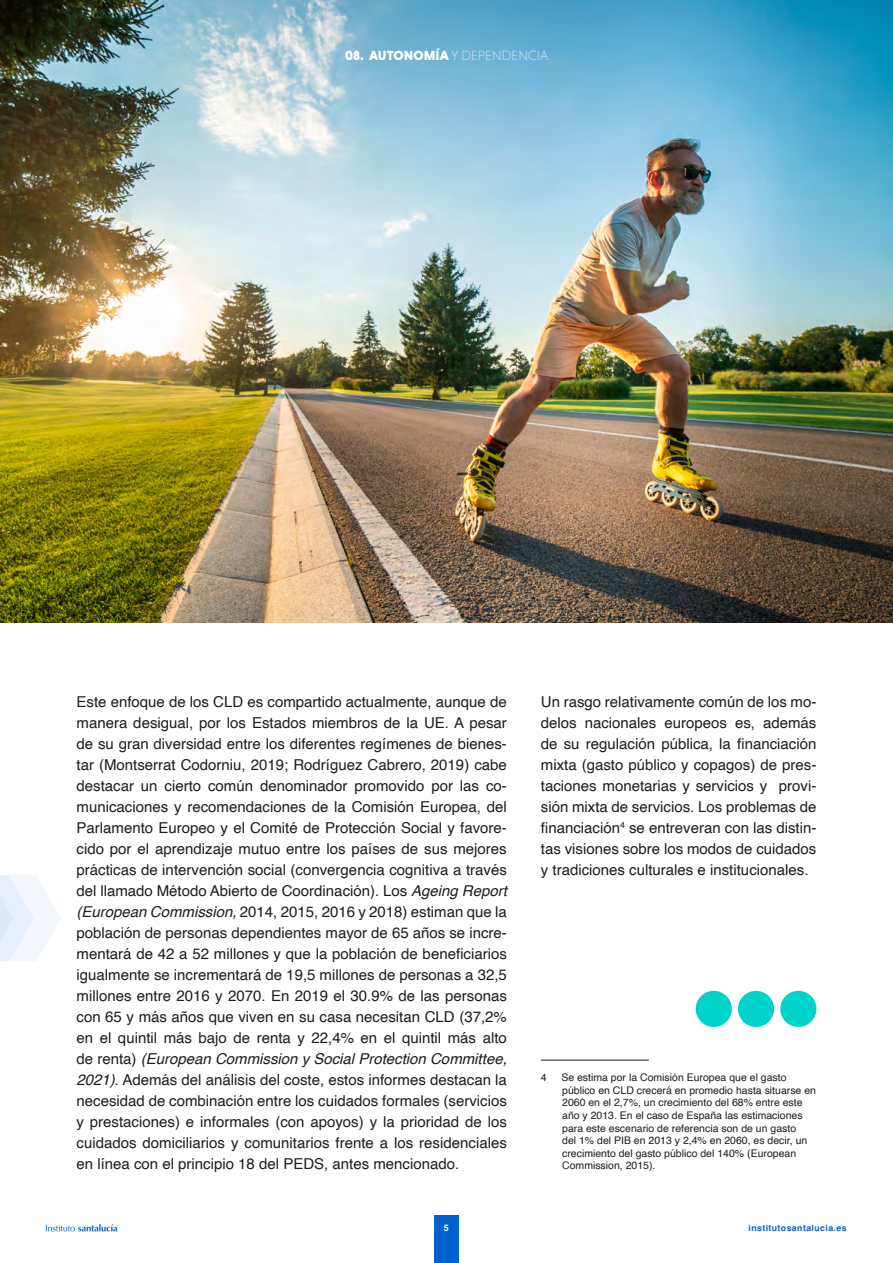
<style>
.page{position:relative;width:893px;height:1263px;background:#fff}
.page>*{position:absolute;margin:0;border:0;box-sizing:border-box;transform-origin:0 0}
.t1{font:15px/21px "Helvetica";color:#1d1d1b;text-align:justify}
.t2{font:900 13.5px "Niveau Grotesk";color:#fff}
.t3{font:10.5px/12.6px "Helvetica";color:#1d1d1b}
.t4{font:700 9px "Helvetica";color:#fff}
.t5{font:700 8.7px "Helvetica";letter-spacing:.05em;color:#0062cc}
.s1{font-weight:200}
.s2{font-style:italic}
</style>
<div class="page">
<div style="left:696px;top:991px;width:36px;height:36px;background:#00d3ca;border-radius:50%"></div>
<div style="left:738px;top:991px;width:36px;height:36px;background:#00d3ca;border-radius:50%"></div>
<div style="left:780px;top:991px;width:36px;height:36px;background:#00d3ca;border-radius:50%"></div>
<svg style="left:0;top:875px;width:61px;height:86px"></svg>
<img style="left:0;top:0;width:893px;height:623px">
<hr style="left:541px;top:1060px;width:108px;height:1px;background:#1d1d1b">
<div style="left:434px;top:1215px;width:25px;height:48px;background:#0062cc"></div>
<svg style="left:46px;top:1224px;width:71px;height:7px"></svg>
<p class="t2" style="left:345px;top:47px;width:205px">08. AUTONOMÍA <span class="s1">Y DEPENDENCIA</span></p>
<p class="t1" style="left:77px;top:691px;width:432px">Este enfoque de los CLD es compartido actualmente, aunque de manera desigual, por los Estados miembros de la UE. A pesar de su gran diversidad entre los diferentes regímenes de bienes&shy;tar (Montserrat Codorniu, 2019; Rodríguez Cabrero, 2019) cabe destacar un cierto común denominador promovido por las co&shy;municaciones y recomendaciones de la Comisión Europea, del Parlamento Europeo y el Comité de Protección Social y favore&shy;cido por el aprendizaje mutuo entre los países de sus mejores prácticas de intervención social (convergencia cognitiva a través del llamado Método Abierto de Coordinación). Los <span class="s2">Ageing Report (European Commission,</span> 2014, 2015, 2016 y 2018) estiman que la población de personas dependientes mayor de 65 años se incre&shy;mentará de 42 a 52 millones y que la población de beneficiarios igualmente se incrementará de 19,5 millones de personas a 32,5 millones entre 2016 y 2070. En 2019 el 30.9% de las personas con 65 y más años que viven en su casa necesitan CLD (37,2% en el quintil más bajo de renta y 22,4% en el quintil más alto de renta) <span class="s2">(European Commission y Social Protection Committee, 2021)</span>. Además del análisis del coste, estos informes destacan la necesidad de combinación entre los cuidados formales (servicios y prestaciones) e informales (con apoyos) y la prioridad de los cuidados domiciliarios y comunitarios frente a los residenciales en línea con el principio 18 del PEDS, antes mencionado.</p>
<p class="t1" style="left:541px;top:691px;width:277px">Un rasgo relativamente común de los mo&shy;delos nacionales europeos es, además de su regulación pública, la financiación mixta (gasto público y copagos) de pres&shy;taciones monetarias y servicios y provi&shy;sión mixta de servicios. Los problemas de financiación<sup>4</sup> se entreveran con las distin&shy;tas visiones sobre los modos de cuidados y tradiciones culturales e institucionales.</p>
<p class="t3" style="left:541px;top:1071px;width:7px">4</p>
<p class="t3" style="left:561px;top:1071px;width:256px">Se estima por la Comisión Europea que el gasto público en CLD crecerá en promedio hasta situarse en 2060 en el 2,7%, un crecimiento del 68% entre este año y 2013. En el caso de España las estimaciones para este escenario de referencia son de un gasto<br>del 1% del PIB en 2013 y 2,4% en 2060, es decir, un crecimiento del gasto público del 140% (European Commission, 2015).</p>
<p class="t4" style="left:444px;top:1223px;width:7px">5</p>
<p class="t5" style="left:748px;top:1223px;width:100px">institutosantalucia.es</p>
</div>
